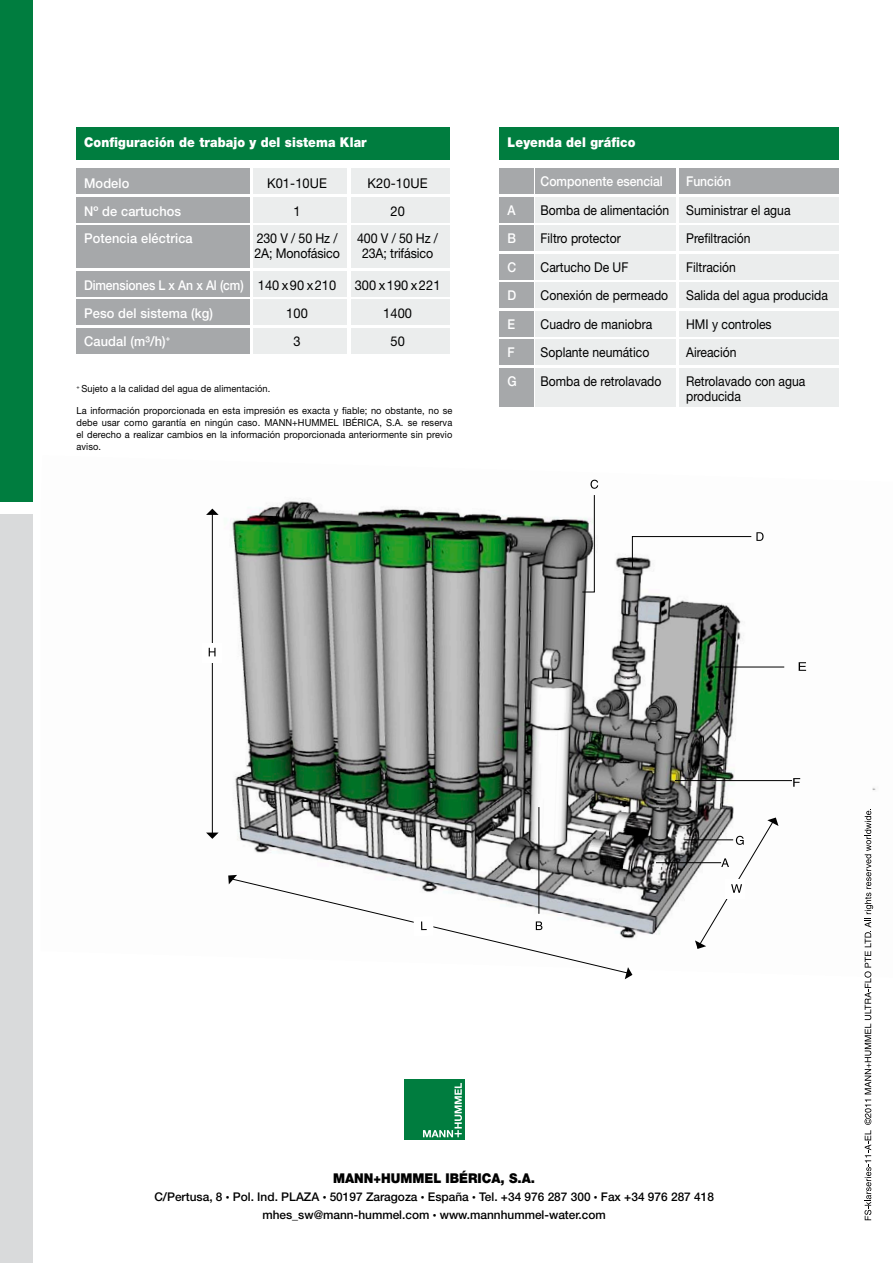
<style>
.page{position:relative;width:893px;height:1263px;background:#fff}
.page>*{position:absolute;margin:0;border:0;box-sizing:border-box;transform-origin:0 0}
.t1{font:13.5px/15px "Helvetica Neue";color:#000;scale:.9 1}
.t2{font:500 13.5px "Helvetica Neue";letter-spacing:.01em;color:#fff;scale:.95 1}
.t3{font:900 13.5px "Helvetica Neue";letter-spacing:.01em;color:#fff;scale:.91 1}
.t4{font:13.5px "Helvetica Neue";color:#000;scale:.92 1}
.t5{font:13.5px "Helvetica Neue";color:#000;scale:.95 1}
.t6{font:500 13.5px "Helvetica Neue";letter-spacing:-.01em;color:#fff;scale:.9 1}
.t7{font:500 13.5px "Helvetica Neue";letter-spacing:.01em;color:#fff;scale:.9 1}
.t8{font:900 13.5px "Helvetica Neue";color:#000;scale:.94 1}
.t9{font:500 12px/18px "Helvetica Neue";color:#000;text-align:center}
.t10{font:9.75px/12px "Helvetica Neue";letter-spacing:.01em;color:#000;text-align:justify;scale:.95 1}
.s1{font-weight:400;color:#000}
.s2{font-size:7.5px}
</style>
<div class="page">
<img style="left:211px;top:479px;width:665px;height:496px">
<svg style="left:864px;top:809px;width:9px;height:411px"></svg>
<hr style="left:656px;top:862px;width:65px;height:1px;background:#000">
<hr style="left:538px;top:807px;width:1px;height:107px;background:#000">
<svg style="left:582px;top:480px;width:16px;height:113px"></svg>
<svg style="left:632px;top:532px;width:132px;height:37px"></svg>
<hr style="left:675px;top:780px;width:117px;height:1px;background:#000">
<svg style="left:799px;top:662px;width:7px;height:9px"></svg>
<hr style="left:715px;top:667px;width:69px;height:1px;background:#000">
<svg style="left:793px;top:778px;width:7px;height:9px"></svg>
<hr style="left:684px;top:839px;width:49px;height:1px;background:#000">
<svg style="left:206px;top:509px;width:13px;height:6px"></svg>
<hr style="left:212px;top:510px;width:1px;height:326px;background:#000">
<svg style="left:206px;top:832px;width:13px;height:7px"></svg>
<div style="left:202px;top:643px;width:20px;height:19px;background:#fff"></div>
<svg style="left:209px;top:648px;width:6px;height:8px"></svg>
<svg style="left:228px;top:875px;width:404px;height:104px"></svg>
<svg style="left:695px;top:817px;width:83px;height:132px"></svg>
<div style="left:76px;top:168px;width:173px;height:26px;background:#a6a8aa"></div>
<div style="left:500px;top:168px;width:34px;height:26px;background:#a6a8aa"></div>
<div style="left:500px;top:197px;width:34px;height:25px;background:#a6a8aa"></div>
<div style="left:500px;top:225px;width:34px;height:26px;background:#a6a8aa"></div>
<div style="left:500px;top:254px;width:34px;height:25px;background:#a6a8aa"></div>
<div style="left:500px;top:282px;width:34px;height:26px;background:#a6a8aa"></div>
<div style="left:500px;top:311px;width:34px;height:25px;background:#a6a8aa"></div>
<div style="left:500px;top:339px;width:34px;height:26px;background:#a6a8aa"></div>
<div style="left:500px;top:368px;width:34px;height:38px;background:#a6a8aa"></div>
<div style="left:76px;top:197px;width:173px;height:25px;background:#a6a8aa"></div>
<div style="left:76px;top:225px;width:173px;height:43px;background:#a6a8aa"></div>
<div style="left:76px;top:271px;width:173px;height:26px;background:#a6a8aa"></div>
<div style="left:76px;top:300px;width:173px;height:25px;background:#a6a8aa"></div>
<div style="left:76px;top:328px;width:173px;height:26px;background:#a6a8aa"></div>
<div style="left:76px;top:127px;width:374px;height:33px;background:#007d3f"></div>
<div style="left:0;top:0;width:32px;height:502px;background:#007d3f"></div>
<div style="left:0;top:514px;width:32px;height:749px;background:#d9dadb"></div>
<div style="left:500px;top:127px;width:339px;height:33px;background:#007d3f"></div>
<div style="left:253px;top:168px;width:94px;height:26px;background:#ebeded"></div>
<div style="left:536px;top:168px;width:140px;height:26px;background:#a6a8aa"></div>
<div style="left:536px;top:197px;width:140px;height:25px;background:#ebeded"></div>
<div style="left:536px;top:225px;width:140px;height:26px;background:#ebeded"></div>
<div style="left:536px;top:254px;width:140px;height:25px;background:#ebeded"></div>
<div style="left:536px;top:282px;width:140px;height:26px;background:#ebeded"></div>
<div style="left:536px;top:311px;width:140px;height:25px;background:#ebeded"></div>
<div style="left:536px;top:339px;width:140px;height:26px;background:#ebeded"></div>
<div style="left:536px;top:368px;width:140px;height:38px;background:#ebeded"></div>
<div style="left:253px;top:197px;width:94px;height:26px;background:#ebeded"></div>
<div style="left:253px;top:226px;width:94px;height:42px;background:#ebeded"></div>
<div style="left:253px;top:271px;width:94px;height:26px;background:#ebeded"></div>
<div style="left:253px;top:300px;width:94px;height:25px;background:#ebeded"></div>
<div style="left:253px;top:328px;width:94px;height:26px;background:#ebeded"></div>
<div style="left:351px;top:168px;width:99px;height:26px;background:#ebeded"></div>
<div style="left:679px;top:168px;width:160px;height:26px;background:#a6a8aa"></div>
<div style="left:679px;top:197px;width:160px;height:25px;background:#ebeded"></div>
<div style="left:679px;top:225px;width:160px;height:26px;background:#ebeded"></div>
<div style="left:679px;top:254px;width:160px;height:25px;background:#ebeded"></div>
<div style="left:679px;top:282px;width:160px;height:26px;background:#ebeded"></div>
<div style="left:679px;top:311px;width:160px;height:25px;background:#ebeded"></div>
<div style="left:679px;top:339px;width:160px;height:26px;background:#ebeded"></div>
<div style="left:679px;top:368px;width:160px;height:38px;background:#ebeded"></div>
<div style="left:351px;top:197px;width:99px;height:26px;background:#ebeded"></div>
<div style="left:351px;top:226px;width:99px;height:42px;background:#ebeded"></div>
<div style="left:351px;top:271px;width:99px;height:26px;background:#ebeded"></div>
<div style="left:351px;top:300px;width:99px;height:25px;background:#ebeded"></div>
<div style="left:351px;top:328px;width:99px;height:26px;background:#ebeded"></div>
<div style="left:404px;top:1079px;width:60px;height:61px;background:#007d3f"></div>
<svg style="left:423px;top:1083px;width:39px;height:54px"></svg>
<h1 class="t3" style="left:84px;top:134px;width:312px">Configuración de trabajo y del sistema Klar</h1>
<h1 class="t2" style="left:84px;top:175px;width:49px">Modelo</h1>
<h1 class="t5" style="left:267px;top:175px;width:65px">K01-10UE</h1>
<h1 class="t5" style="left:368px;top:175px;width:65px">K20-10UE</h1>
<h1 class="t2" style="left:84px;top:203px;width:104px">Nº de cartuchos</h1>
<h1 class="t5" style="left:293px;top:203px;width:9px">1</h1>
<h1 class="t5" style="left:390px;top:203px;width:17px">20</h1>
<h1 class="t2" style="left:84px;top:231px;width:116px">Potencia eléctrica</h1>
<h1 class="t4" style="left:257px;top:231px;width:89px">230 V / 50 Hz /</h1>
<h1 class="t4" style="left:357px;top:231px;width:89px">400 V / 50 Hz /</h1>
<h1 class="t4" style="left:254px;top:246px;width:94px">2A; Monofásico</h1>
<h1 class="t4" style="left:362px;top:246px;width:79px">23A; trifásico</h1>
<h1 class="t6" style="left:84px;top:278px;width:282px">Dimensiones L x An x Al (cm) <span class="s1">140 x 90 x 210</span></h1>
<h1 class="t5" style="left:355px;top:278px;width:92px">300 x 190 x 221</h1>
<h1 class="t2" style="left:84px;top:305px;width:137px">Peso del sistema (kg)</h1>
<h1 class="t5" style="left:286px;top:305px;width:24px">100</h1>
<h1 class="t5" style="left:383px;top:305px;width:32px">1400</h1>
<h1 class="t2" style="left:84px;top:333px;width:92px">Caudal (m³/h)<sup>+</sup></h1>
<h1 class="t5" style="left:293px;top:333px;width:9px">3</h1>
<h1 class="t5" style="left:390px;top:333px;width:17px">50</h1>
<p class="t10" style="left:77px;top:383px;width:206px"><sup>+</sup> Sujeto a la calidad del agua de alimentación.</p>
<p class="t10" style="left:77px;top:404px;width:397px">La información proporcionada en esta impresión es exacta y fiable; no obstante, no se debe usar como garantía en ningún caso. MANN+HUMMEL IBÉRICA, S.A. se reserva el derecho a realizar cambios en la información proporcionada anteriormente sin previo aviso.</p>
<h1 class="t3" style="left:508px;top:134px;width:142px">Leyenda del gráfico</h1>
<h1 class="t7" style="left:541px;top:173px;width:137px">Componente esencial</h1>
<h1 class="t7" style="left:686px;top:173px;width:52px">Función</h1>
<h1 class="t7" style="left:508px;top:202px;width:11px">A</h1>
<h1 class="t1" style="left:541px;top:202px;width:279px">Bomba de alimentación Suministrar el agua</h1>
<h1 class="t7" style="left:508px;top:231px;width:11px">B</h1>
<h1 class="t1" style="left:541px;top:231px;width:91px">Filtro protector</h1>
<h1 class="t1" style="left:686px;top:231px;width:73px">Prefiltración</h1>
<h1 class="t7" style="left:508px;top:259px;width:11px">C</h1>
<h1 class="t1" style="left:541px;top:259px;width:99px">Cartucho De UF</h1>
<h1 class="t1" style="left:686px;top:259px;width:57px">Filtración</h1>
<h1 class="t7" style="left:508px;top:288px;width:11px">D</h1>
<h1 class="t1" style="left:541px;top:288px;width:143px">Conexión de permeado</h1>
<h1 class="t1" style="left:686px;top:288px;width:159px">Salida del agua producida</h1>
<h1 class="t7" style="left:508px;top:316px;width:10px">E</h1>
<h1 class="t1" style="left:541px;top:316px;width:126px">Cuadro de maniobra</h1>
<h1 class="t1" style="left:686px;top:316px;width:97px">HMI y controles</h1>
<h1 class="t7" style="left:508px;top:345px;width:10px">F</h1>
<h1 class="t1" style="left:541px;top:345px;width:122px">Soplante neumático</h1>
<h1 class="t1" style="left:686px;top:345px;width:57px">Aireación</h1>
<h1 class="t7" style="left:508px;top:373px;width:12px">G</h1>
<h1 class="t1" style="left:541px;top:373px;width:136px">Bomba de retrolavado</h1>
<h1 class="t1" style="left:686px;top:373px;width:134px">Retrolavado con agua producida</h1>
<h1 class="t8" style="left:333px;top:1170px;width:216px">MANN+HUMMEL IBÉRICA, S.A.</h1>
<p class="t9" style="left:154px;top:1188px;width:561px">C/Pertusa, 8 <span class="s2">•</span> Pol. Ind. PLAZA <span class="s2">•</span> 50197 Zaragoza <span class="s2">•</span> España <span class="s2">•</span> Tel. +34 976 287 300 <span class="s2">•</span> Fax +34 976 287 418 mhes_sw@mann-hummel.com <span class="s2">•</span> www.mannhummel-water.com</p>
</div>
